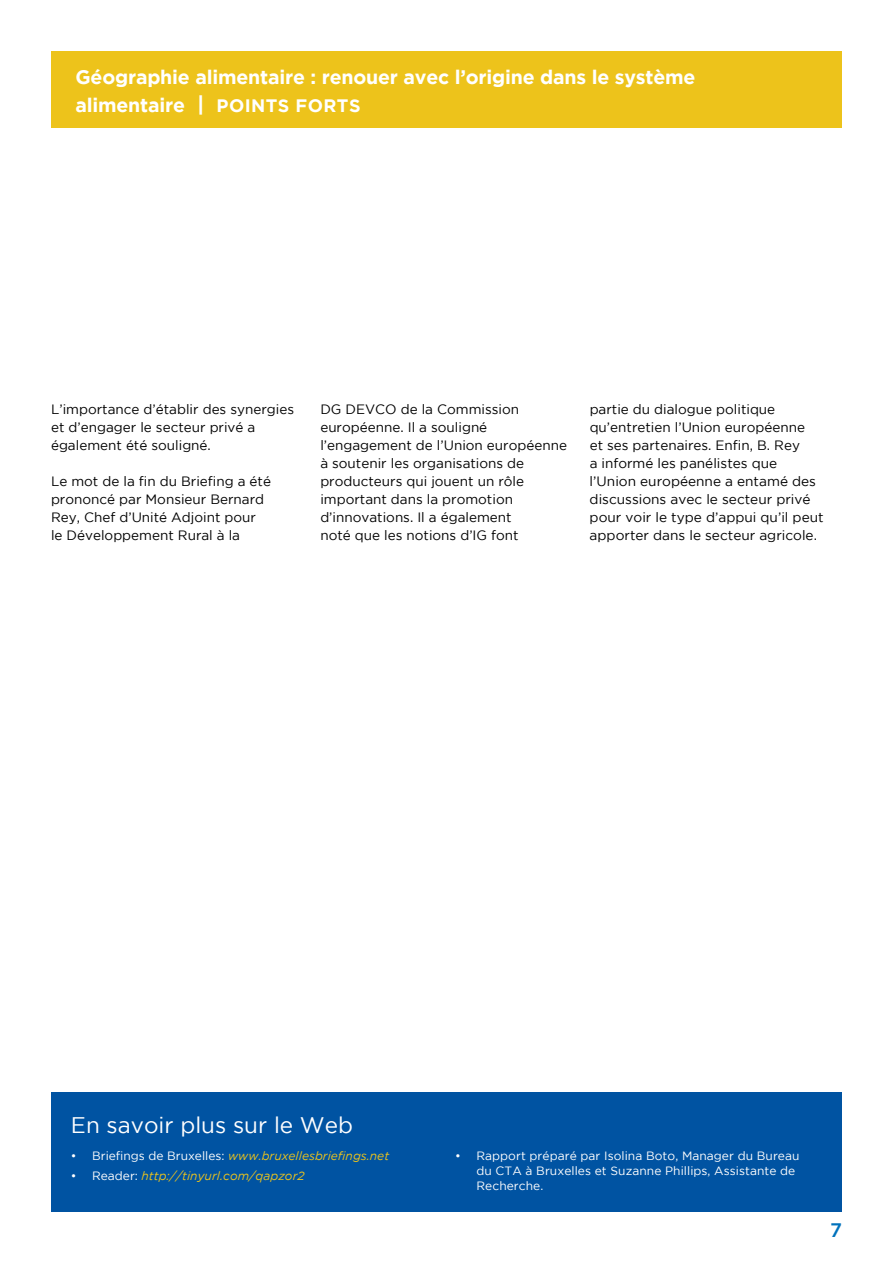
<style>
.page{position:relative;width:893px;height:1263px;background:#fff}
.page>*{position:absolute;margin:0;border:0;box-sizing:border-box;transform-origin:0 0}
.t1{font:22.5px "Gotham";color:#fff}
.t2{font:700 19.5px/27.3px "Gotham";letter-spacing:-.01em;color:#fff}
.t3{font:500 19.5px "Gotham";color:#0072bc}
.t4{font:13.5px/18px "Gotham";color:#000}
.t5{font:12px/15px "Gotham";letter-spacing:.005em;color:#fff}
.t6{font:italic 12px "Gotham";color:#ecc31c}
.s1{font-size:21px}
.s2{font-size:18px}
.s3{font-style:normal;color:#fff}
</style>
<div class="page">
<div style="left:51px;top:51px;width:791px;height:77px;background:#edc31b"></div>
<div style="left:51px;top:1093px;width:791px;height:119px;background:#0053a2"></div>
<h2 class="t2" style="left:75px;top:63px;width:621px">Géographie alimentaire : renouer avec l’origine dans le système alimentaire <span class="s1">|</span> <span class="s2">Points Forts</span></h2>
<p class="t4" style="left:51px;top:400px;width:245px">L’importance d’établir des synergies et d’engager le secteur privé a également été souligné.</p>
<p class="t4" style="left:51px;top:472px;width:222px">Le mot de la fin du Briefing a été prononcé par Monsieur Bernard<br>Rey, Chef d’Unité Adjoint pour<br>le Développement Rural à la</p>
<p class="t4" style="left:320px;top:400px;width:248px">DG DEVCO de la Commission européenne. Il a souligné l’engagement de l’Union européenne à soutenir les organisations de producteurs qui jouent un rôle important dans la promotion d’innovations. Il a également<br>noté que les notions d’IG font</p>
<p class="t4" style="left:590px;top:400px;width:235px">partie du dialogue politique qu’entretien l’Union européenne<br>et ses partenaires. Enfin, B. Rey<br>a informé les panélistes que l’Union européenne a entamé des discussions avec le secteur privé pour voir le type d’appui qu’il peut apporter dans le secteur agricole.</p>
<h1 class="t1" style="left:71px;top:1112px;width:284px">En savoir plus sur le Web</h1>
<p class="t6" style="left:71px;top:1149px;width:320px"><span class="s3">• Briefings de Bruxelles:</span> www.bruxellesbriefings.net</p>
<p class="t6" style="left:71px;top:1169px;width:235px"><span class="s3">• Reader:</span> http://tinyurl.com/qapzor2</p>
<p class="t5" style="left:476px;top:1148px;width:324px;text-indent:-21px">• Rapport préparé par Isolina Boto, Manager du Bureau du CTA à Bruxelles et Suzanne Phillips, Assistante de<br>Recherche.</p>
<h2 class="t3" style="left:830px;top:1218px;width:13px">7</h2>
</div>
